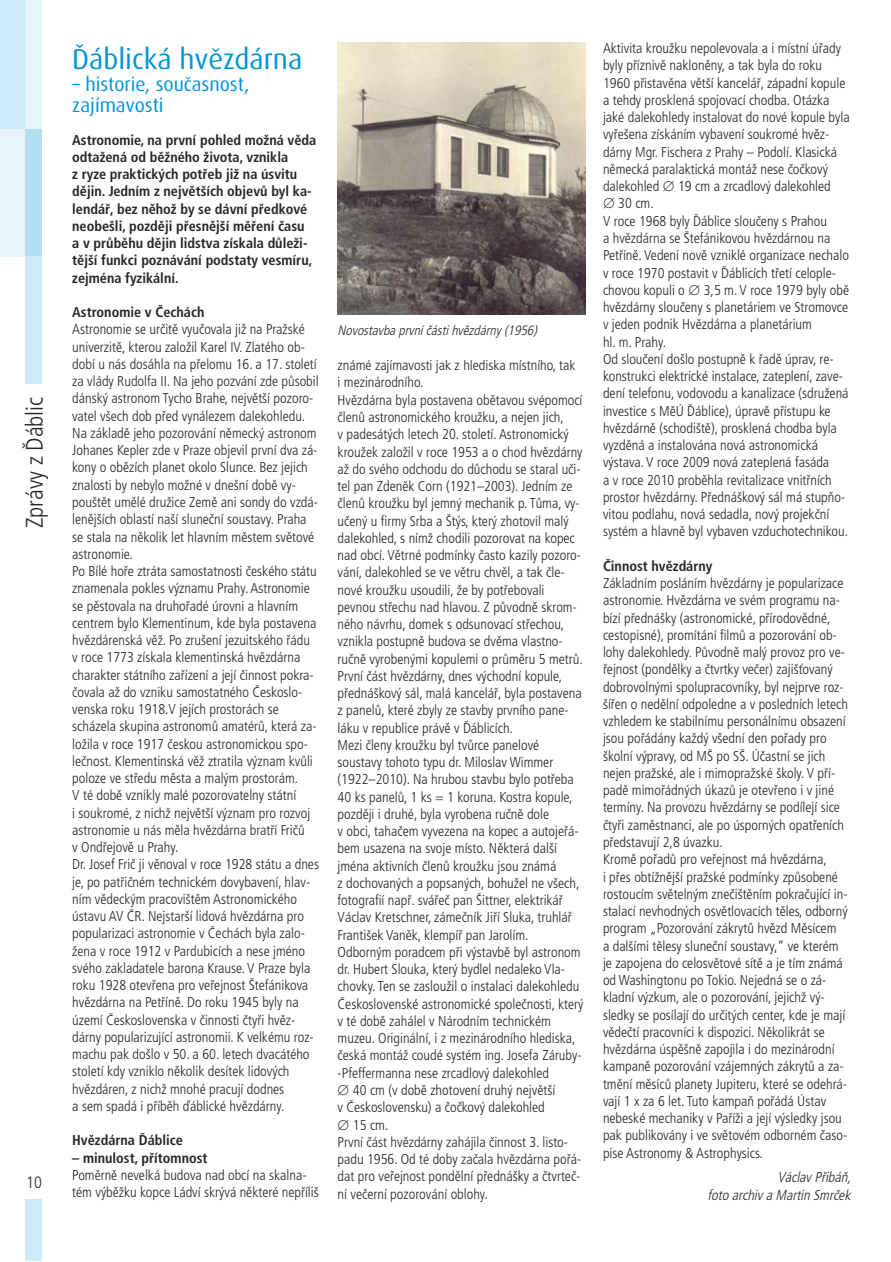
<style>
.page{position:relative;width:891px;height:1262px;background:#fff}
.page>*{position:absolute;margin:0;border:0;box-sizing:border-box;transform-origin:0 0}
.t1{font:28.5px "Dax CE";color:#0094d7}
.t2{font:300 condensed 24px "Frutiger CE";color:#272627}
.t3{font:19.5px/21px "Dax CE";color:#0094d7}
.t4{font:300 condensed 16.5px "Frutiger CE";color:#272627}
.t5{font:300 condensed 14.25px/17.2px "Frutiger CE";color:#272627}
.t6{font:700 condensed 14.25px/17.2px "Frutiger CE";color:#272627}
.t7{font:italic 300 condensed 14.25px/17.2px "Frutiger CE";color:#272627;text-align:right}
.t8{font:italic 300 condensed 13.5px "Frutiger CE";color:#272627}
</style>
<div class="page">
<div style="left:0;top:128px;width:25px;height:129px;background:#e6f4fb"></div>
<div style="left:25px;top:128px;width:17px;height:129px;background:#b3dff3"></div>
<div style="left:0;top:0;width:25px;height:129px;background:#cceaf7"></div>
<div style="left:25px;top:0;width:17px;height:129px;background:#e6f4fb"></div>
<div style="left:25px;top:257px;width:17px;height:127px;background:#cceaf7"></div>
<div style="left:26px;top:1199px;width:16px;height:61px;background:#cceaf7"></div>
<img style="left:338px;top:43px;width:247px;height:271px">
<h2 class="t2" style="left:25px;top:528px;width:133px;rotate:-90deg">Zprávy z Ďáblic</h2>
<p class="t4" style="left:26px;top:1175px;width:17px">10</p>
<h1 class="t1" style="left:72px;top:47px;width:232px">Ďáblická hvězdárna</h1>
<h3 class="t3" style="left:72px;top:76px;width:179px">– historie, současnost, zajímavosti</h3>
<p class="t6" style="left:72px;top:132px;width:246px">Astronomie, na první pohled možná věda odtažená od běžného života, vznikla<br>z ryze praktických potřeb již na úsvitu dějin. Jedním z největších objevů byl ka&shy;lendář, bez něhož by se dávní předkové neobešli, později přesnější měření času<br>a v průběhu dějin lidstva získala důleži&shy;tější funkci poznávání podstaty vesmíru, zejména fyzikální.</p>
<p class="t6" style="left:72px;top:305px;width:134px">Astronomie v Čechách</p>
<p class="t5" style="left:72px;top:322px;width:248px">Astronomie se určitě vyučovala již na Pražské univerzitě, kterou založil Karel IV. Zlatého ob&shy;dobí u nás dosáhla na přelomu 16. a 17. století za vlády Rudolfa II. Na jeho pozvání zde působil dánský astronom Tycho Brahe, největší pozoro&shy;vatel všech dob před vynálezem dalekohledu.<br>Na základě jeho pozorování německý astronom Johanes Kepler zde v Praze objevil první dva zá&shy;kony o obězích planet okolo Slunce. Bez jejich znalosti by nebylo možné v dnešní době vy&shy;pouštět umělé družice Země ani sondy do vzdá&shy;lenějších oblastí naší sluneční soustavy. Praha se stala na několik let hlavním městem světové astronomie.<br>Po Bílé hoře ztráta samostatnosti českého státu znamenala pokles významu Prahy. Astronomie se pěstovala na druhořadé úrovni a hlavním centrem bylo Klementinum, kde byla postavena hvězdárenská věž. Po zrušení jezuitského řádu v roce 1773 získala klementinská hvězdárna charakter státního zařízení a její činnost pokra&shy;čovala až do vzniku samostatného Českoslo&shy;venska roku 1918.V jejích prostorách se scházela skupina astronomů amatérů, která za&shy;ložila v roce 1917 českou astronomickou spo&shy;lečnost. Klementinská věž ztratila význam kvůli poloze ve středu města a malým prostorám.<br>V té době vznikly malé pozorovatelny státní<br>i soukromé, z nichž největší význam pro rozvoj astronomie u nás měla hvězdárna bratří Fričů<br>v Ondřejově u Prahy.<br>Dr. Josef Frič ji věnoval v roce 1928 státu a dnes je, po patřičném technickém dovybavení, hlav&shy;ním vědeckým pracovištěm Astronomického ústavu AV ČR. Nejstarší lidová hvězdárna pro popularizaci astronomie v Čechách byla zalo&shy;žena v roce 1912 v Pardubicích a nese jméno svého zakladatele barona Krause. V Praze byla roku 1928 otevřena pro veřejnost Štefánikova hvězdárna na Petříně. Do roku 1945 byly na území Československa v činnosti čtyři hvěz&shy;dárny popularizující astronomii. K velkému roz&shy;machu pak došlo v 50. a 60. letech dvacátého století kdy vzniklo několik desítek lidových hvězdáren, z nichž mnohé pracují dodnes<br>a sem spadá i příběh ďáblické hvězdárny.</p>
<p class="t6" style="left:72px;top:1133px;width:112px">Hvězdárna Ďáblice</p>
<p class="t6" style="left:72px;top:1150px;width:137px">– minulost, přítomnost</p>
<p class="t5" style="left:72px;top:1167px;width:248px">Poměrně nevelká budova nad obcí na skalna&shy;tém výběžku kopce Ládví skrývá některé nepříliš</p>
<p class="t8" style="left:338px;top:325px;width:204px">Novostavba první částihvězdárny (1956)</p>
<p class="t5" style="left:338px;top:358px;width:247px">známé zajímavosti jak z hlediska místního, tak<br>i mezinárodního.<br>Hvězdárna byla postavena obětavou svépomocí členů astronomického kroužku, a nejen jich,<br>v padesátých letech 20. století. Astronomický kroužek založil v roce 1953 a o chod hvězdárny až do svého odchodu do důchodu se staral uči&shy;tel pan Zdeněk Corn (1921–2003). Jedním ze členů kroužku byl jemný mechanik p. Tůma, vy&shy;učený u firmy Srba a Štýs, který zhotovil malý dalekohled, s nímž chodili pozorovat na kopec nad obcí. Větrné podmínky často kazily pozoro&shy;vání, dalekohled se ve větru chvěl, a tak čle&shy;nové kroužku usoudili, že by potřebovali pevnou střechu nad hlavou. Z původně skrom&shy;ného návrhu, domek s odsunovací střechou, vznikla postupně budova se dvěma vlastno&shy;ručně vyrobenými kopulemi o průměru 5 metrů.<br>První část hvězdárny, dnes východní kopule, přednáškový sál, malá kancelář, byla postavena z panelů, které zbyly ze stavby prvního pane&shy;láku v republice právě v Ďáblicích.<br>Mezi členy kroužku byl tvůrce panelové soustavy tohoto typu dr. Miloslav Wimmer (1922–2010). Na hrubou stavbu bylo potřeba 40 ks panelů, 1 ks = 1 koruna. Kostra kopule, později i druhé, byla vyrobena ručně dole<br>v obci, tahačem vyvezena na kopec a autojeřá&shy;bem usazena na svoje místo. Některá další jména aktivních členů kroužku jsou známá<br>z dochovaných a popsaných, bohužel ne všech, fotografií např. svářeč pan Šittner, elektrikář Václav Kretschner, zámečník Jiří Sluka, truhlář František Vaněk, klempíř pan Jarolím.<br>Odborným poradcem při výstavbě byl astronom dr. Hubert Slouka, který bydlel nedaleko Vla&shy;chovky. Ten se zasloužil o instalaci dalekohledu Československé astronomické společnosti, který v té době zahálel v Národním technickém muzeu. Originální, i z mezinárodního hlediska, česká montáž coudé systém ing. Josefa Záruby--Pfeffermanna nese zrcadlový dalekohled<br>∅ 40 cm (v době zhotovení druhý největší<br>v Československu) a čočkový dalekohled<br>∅ 15 cm.<br>První část hvězdárny zahájila činnost 3. listo&shy;padu 1956. Od té doby začala hvězdárna pořá&shy;dat pro veřejnost pondělní přednášky a čtvrteč&shy;ní večerní pozorování oblohy.</p>
<p class="t5" style="left:603px;top:41px;width:248px">Aktivita kroužku nepolevovala a i místní úřady byly příznivě nakloněny, a tak byla do roku 1960 přistavěna větší kancelář, západní kopule a tehdy prosklená spojovací chodba. Otázka jaké dalekohledy instalovat do nové kopule byla vyřešena získáním vybavení soukromé hvěz&shy;dárny Mgr. Fischera z Prahy – Podolí. Klasická německá paralaktická montáž nese čočkový dalekohled ∅ 19 cm a zrcadlový dalekohled<br>∅ 30 cm.<br>V roce 1968 byly Ďáblice sloučeny s Prahou<br>a hvězdárna se Štefánikovou hvězdárnou na Pet říně. Vedení nově vzniklé organizace nechalo v roce 1970 postavit v Ďáblicích třetí celople&shy;chovou kopuli o ∅ 3,5 m. V roce 1979 byly obě hvězdárny sloučeny s planetáriem ve Stromovce v jeden podnik Hvězdárna a planetárium<br>hl. m. Prahy.<br>Od sloučení došlo postupně k řadě úprav, re&shy;konstrukci elektrické instalace, zateplení, zave&shy;dení telefonu, vodovodu a kanalizace (sdružená investice s MěÚ Ďáblice), úpravě přístupu ke hvězdárně (schodiště), prosklená chodba byla vyzděná a instalována nová astronomická výstava. V roce 2009 nová zateplená fasáda<br>a v roce 2010 proběhla revitalizace vnitřních prostor hvězdárny. Přednáškový sál má stupňo&shy;vitou podlahu, nová sedadla, nový projekční systém a hlavně byl vybaven vzduchotechnikou.</p>
<p class="t6" style="left:603px;top:558px;width:111px">Činnost hvězdárny</p>
<p class="t5" style="left:603px;top:576px;width:246px">Základním posláním hvězdárny je popularizace astronomie. Hvězdárna ve svém programu na&shy;bízí přednášky (astronomické, přírodovědné, cestopisné), promítání filmů a pozorování ob&shy;lohy dalekohledy. Původně malý provoz pro ve&shy;řejnost (pondělky a čtvrtky večer) zajišťovaný dobrovolnými spolupracovníky, byl nejprve roz&shy;šířen o nedělní odpoledne a v posledních letech vzhledem ke stabilnímu personálnímu obsazení jsou pořádány každý všední den pořady pro školní výpravy, od MŠ po SŠ. Účastní se jich nejen pražské, ale i mimopražské školy. V pří&shy;padě mimořádných úkazů je otevřeno i v jiné termíny. Na provozu hvězdárny se podílejí sice čtyři zaměstnanci, ale po úsporných opatřeních představují 2,8 úvazku.<br>Kromě pořadů pro veřejnost má hvězdárna,<br>i přes obtížnější pražské podmínky způsobené rostoucím světelným znečištěním pokračující in&shy;stalací nevhodných osvětlovacích těles, odborný program „Pozorování zákrytů hvězd Měsícem<br>a dalšími tělesy sluneční soustavy,“ ve kterém je zapojena do celosvětové sítě a je tím známá od Washingtonu po Tokio. Nejedná se o zá&shy;kladní výzkum, ale o pozorování, jejichž vý&shy;sledky se posílají do určitých center, kde je mají vědečtí pracovníci k dispozici. Několikrát se hvězdárna úspěšně zapojila i do mezinárodní kampaně pozorování vzájemných zákrytů a za&shy;tmění měsíců planety Jupiteru, které se odehrá&shy;vají 1 x za 6 let. Tuto kampaň pořádá Ústav nebeské mechaniky v Paříži a její výsledky jsou pak publikovány i ve světovém odborném časo&shy;pise Astronomy &amp; Astrophysics.</p>
<p class="t7" style="left:708px;top:1170px;width:148px">Václav Přibáň,<br>foto archiv a Martin Smrček</p>
</div>
